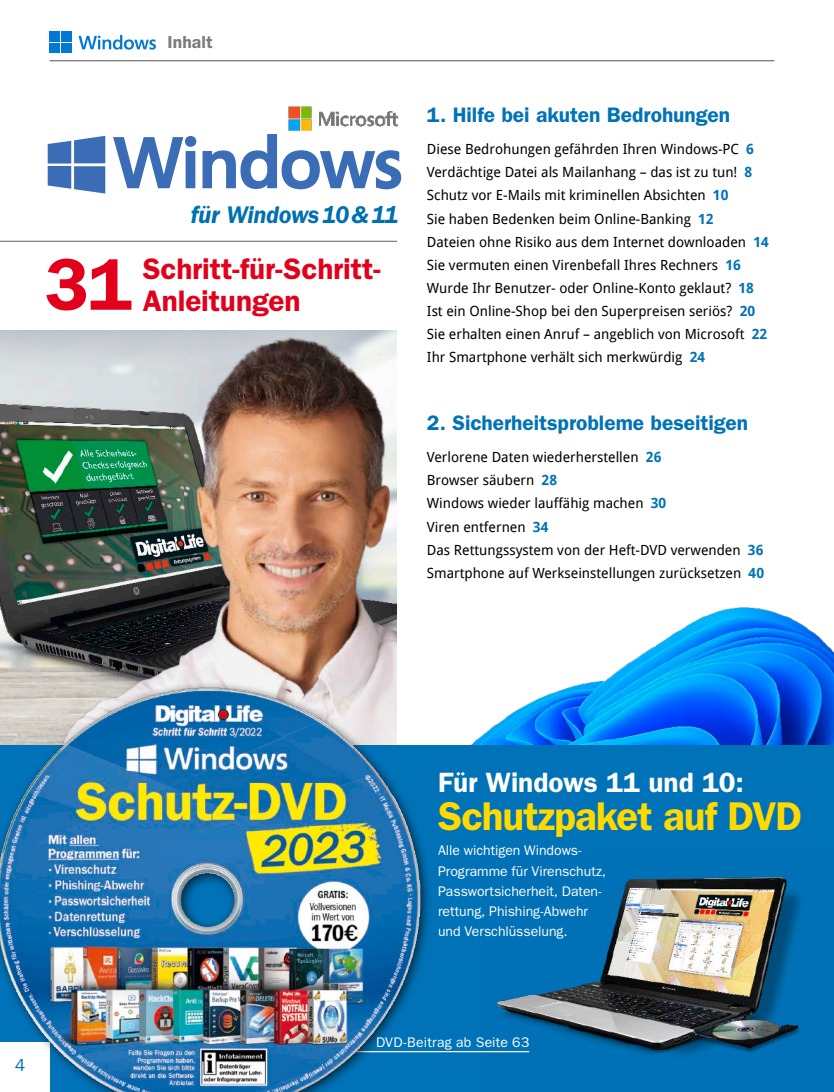
<style>
.page{position:relative;width:834px;height:1092px;background:#fff}
.page>*{position:absolute;margin:0;border:0;box-sizing:border-box;transform-origin:0 0}
.t1{font:600 73.5px "ITC Franklin Gothic Std";color:#e2001a}
.t2{font:600 40.25px "ITC Franklin Gothic Std";letter-spacing:-.025em;color:#ffd900}
.t3{font:600 29.75px/31.5px "ITC Franklin Gothic Std";letter-spacing:-.005em;color:#e2001a}
.t4{font:600 28px "ITC Franklin Gothic Std";letter-spacing:-.005em;color:#fff}
.t5{font:italic 600 24.85px "ITC Franklin Gothic Std";letter-spacing:-.02em;color:#0070b1}
.t6{font:600 21px "ITC Franklin Gothic Std";color:#0072b7}
.t7{font:600 17.5px "ITC Franklin Gothic Std";letter-spacing:.005em;color:#7b7c7e}
.t8{font:17.5px "ITC Franklin Gothic Std";color:#0072b7}
.t9{font:14px/23.1px "Droid Sans Pro";color:#000}
.t10{font:14px/20.1px "ITC Franklin Gothic Std";color:#fff}
.s1{font-weight:700;color:#0072b7}
</style>
<div class="page">
<hr style="left:50px;top:60px;width:724px;height:1px;background:#7b7c7e">
<svg style="left:78px;top:35px;width:78px;height:15px"></svg>
<div style="left:50px;top:31px;width:10px;height:11px;background:#0078d7"></div>
<div style="left:61px;top:31px;width:11px;height:11px;background:#0078d7"></div>
<div style="left:50px;top:43px;width:10px;height:9px;background:#0078d7"></div>
<div style="left:61px;top:43px;width:11px;height:9px;background:#0078d7"></div>
<img style="left:6px;top:330px;width:391px;height:351px">
<img style="left:471px;top:607px;width:362px;height:138px">
<div style="left:0;top:745px;width:833px;height:346px;background:#0072b7"></div>
<img style="left:482px;top:877px;width:319px;height:178px">
<hr style="left:0;top:241px;width:397px;height:1px;background:#7b7c7e">
<hr style="left:117px;top:1050px;width:412px;height:2px;background:#fff">
<div style="left:0;top:681px;width:432px;height:410px;background:#000;opacity:.65"></div>
<img style="left:0;top:687px;width:421px;height:404px">
<svg style="left:113px;top:134px;width:289px;height:56px"></svg>
<svg style="left:48px;top:136px;width:57px;height:57px"></svg>
<img style="left:288px;top:106px;width:111px;height:24px">
<p class="t7" style="left:167px;top:32px;width:47px">Inhalt</p>
<h3 class="t5" style="left:191px;top:200px;width:209px">für Windows10&amp;11</h3>
<h1 class="t1" style="left:45px;top:241px;width:89px">31</h1>
<h3 class="t3" style="left:143px;top:253px;width:239px">Schritt-für-Schritt-<br>Anleitungen</h3>
<h3 class="t6" style="left:427px;top:102px;width:305px">1. Hilfe bei akuten Bedrohungen</h3>
<p class="t9" style="left:427px;top:137px;width:343px">Diese Bedrohungen gefährden Ihren Windows-PC <span class="s1">6<br></span>Verdächtige Datei als Mailanhang – das ist zu tun! <span class="s1">8<br></span>Schutz vor E-Mails mit kriminellen Absichten <span class="s1">10<br></span>Sie haben Bedenken beim Online-Banking <span class="s1">12<br></span>Dateien ohne Risiko aus dem Internet downloaden <span class="s1">14<br></span>Sie vermuten einen Virenbefall Ihres Rechners <span class="s1">16<br></span>Wurde Ihr Benutzer- oder Online-Konto geklaut? <span class="s1">18<br></span>Ist ein Online-Shop bei den Superpreisen seriös? <span class="s1">20<br></span>Sie erhalten einen Anruf – angeblich von Microsoft <span class="s1">22<br></span>Ihr Smartphone verhält sich merkwürdig <span class="s1">24</span></p>
<h3 class="t6" style="left:427px;top:410px;width:323px">2. Sicherheitsprobleme beseitigen</h3>
<p class="t9" style="left:427px;top:445px;width:338px">Verlorene Daten wiederherstellen <span class="s1">26<br></span>Browser säubern <span class="s1">28<br></span>Windows wieder lauffähig machen <span class="s1">30<br></span>Viren entfernen <span class="s1">34<br></span>Das Rettungssystem von der Heft-DVD verwenden <span class="s1">36<br></span>Smartphone auf Werkseinstellungen zurücksetzen <span class="s1">40</span></p>
<p class="t8" style="left:15px;top:1054px;width:12px">4</p>
<h3 class="t4" style="left:438px;top:765px;width:307px">Für Windows 11 und 10:</h3>
<h2 class="t2" style="left:438px;top:792px;width:365px">Schutzpaket auf DVD</h2>
<p class="t10" style="left:438px;top:840px;width:169px">Alle wichtigen Windows-<br>Programme für Virenschutz,<br>Passwortsicherheit, Daten&shy;rettung, Phishing-Abwehr und Verschlüsselung.</p>
<p class="t10" style="left:376px;top:1032px;width:155px">DVD-Beitrag ab Seite 63</p>
</div>
